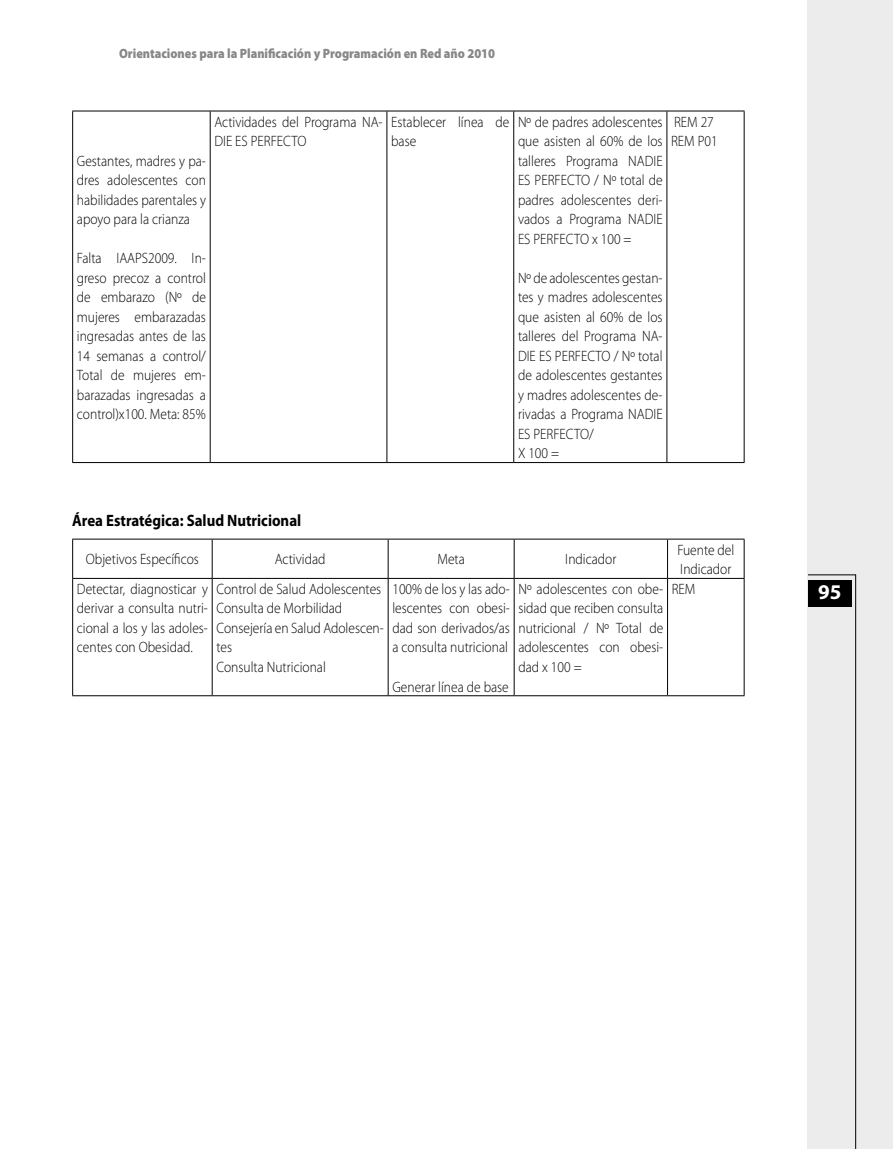
<style>
.page{position:relative;width:893px;height:1149px;background:#fff}
.page>*{position:absolute;margin:0;border:0;box-sizing:border-box;transform-origin:0 0}
.t1{font:700 21px "Myriad Pro";color:#fff}
.t2{font:700 16.5px "Myriad Pro";color:#000;scale:.9 1}
.t3{font:300 15px/19.5px "Myriad Pro";color:#000;text-align:justify;scale:.9 1}
.t4{font:900 13.5px "Myriad Pro";color:#868788;scale:.9 1}
</style>
<div class="page">
<div style="left:808px;top:0;width:85px;height:1148px;background:#ececec"></div>
<div style="left:808px;top:579px;width:43px;height:27px;background:#000"></div>
<hr style="left:808px;top:574px;width:48px;height:1px;background:#000">
<hr style="left:855px;top:574px;width:1px;height:574px;background:#000">
<hr style="left:72px;top:111px;width:138px;height:1px;background:#000">
<hr style="left:72px;top:111px;width:1px;height:351px;background:#000">
<hr style="left:210px;top:111px;width:177px;height:1px;background:#000">
<hr style="left:210px;top:111px;width:1px;height:351px;background:#000">
<hr style="left:387px;top:111px;width:127px;height:1px;background:#000">
<hr style="left:386px;top:111px;width:1px;height:351px;background:#000">
<hr style="left:514px;top:111px;width:153px;height:1px;background:#000">
<hr style="left:513px;top:111px;width:1px;height:351px;background:#000">
<hr style="left:667px;top:111px;width:77px;height:1px;background:#000">
<hr style="left:666px;top:111px;width:1px;height:351px;background:#000">
<hr style="left:744px;top:111px;width:1px;height:351px;background:#000">
<hr style="left:72px;top:462px;width:138px;height:1px;background:#000">
<hr style="left:667px;top:462px;width:77px;height:1px;background:#000">
<hr style="left:210px;top:462px;width:177px;height:1px;background:#000">
<hr style="left:387px;top:462px;width:127px;height:1px;background:#000">
<hr style="left:514px;top:462px;width:153px;height:1px;background:#000">
<hr style="left:72px;top:538px;width:140px;height:1px;background:#000">
<hr style="left:72px;top:539px;width:1px;height:39px;background:#000">
<hr style="left:212px;top:538px;width:176px;height:1px;background:#000">
<hr style="left:212px;top:539px;width:1px;height:39px;background:#000">
<hr style="left:388px;top:538px;width:126px;height:1px;background:#000">
<hr style="left:388px;top:539px;width:1px;height:39px;background:#000">
<hr style="left:514px;top:538px;width:154px;height:1px;background:#000">
<hr style="left:514px;top:539px;width:1px;height:39px;background:#000">
<hr style="left:668px;top:538px;width:76px;height:1px;background:#000">
<hr style="left:667px;top:539px;width:1px;height:39px;background:#000">
<hr style="left:744px;top:539px;width:1px;height:39px;background:#000">
<hr style="left:72px;top:578px;width:1px;height:117px;background:#000">
<hr style="left:212px;top:578px;width:1px;height:117px;background:#000">
<hr style="left:388px;top:578px;width:1px;height:117px;background:#000">
<hr style="left:514px;top:578px;width:1px;height:117px;background:#000">
<hr style="left:667px;top:578px;width:1px;height:117px;background:#000">
<hr style="left:744px;top:578px;width:1px;height:117px;background:#000">
<hr style="left:72px;top:578px;width:140px;height:1px;background:#000">
<hr style="left:212px;top:578px;width:176px;height:1px;background:#000">
<hr style="left:388px;top:578px;width:126px;height:1px;background:#000">
<hr style="left:514px;top:578px;width:154px;height:1px;background:#000">
<hr style="left:668px;top:578px;width:76px;height:1px;background:#000">
<hr style="left:72px;top:695px;width:140px;height:1px;background:#000">
<hr style="left:212px;top:695px;width:176px;height:1px;background:#000">
<hr style="left:388px;top:695px;width:126px;height:1px;background:#000">
<hr style="left:514px;top:695px;width:154px;height:1px;background:#000">
<hr style="left:668px;top:695px;width:76px;height:1px;background:#000">
<p class="t4" style="left:119px;top:44px;width:419px">Orientaciones para la Planificación y Programación en Red año 2010</p>
<p class="t3" style="left:77px;top:151px;width:145px">Gestantes, madres y pa&shy;dres adolescentes con habilidades parentales y apoyo para la crianza</p>
<p class="t3" style="left:77px;top:248px;width:145px">Falta IAAPS2009. In&shy;greso precoz a control de embarazo (Nº de mujeres embarazadas ingresadas antes de las 14 semanas a control/ Total de mujeres em&shy;barazadas ingresadas a control)x100. Meta: 85%</p>
<p class="t3" style="left:214px;top:112px;width:188px">Actividades del Programa NA-<br>DIE ES PERFECTO</p>
<p class="t3" style="left:391px;top:112px;width:133px">Establecer línea de base</p>
<p class="t3" style="left:518px;top:112px;width:162px">Nº de padres adolescentes que asisten al 60% de los talleres Programa NADIE ES PERFECTO / Nº total de padres adolescentes deri&shy;vados a Programa NADIE ES PERFECTO x 100 =</p>
<p class="t3" style="left:518px;top:268px;width:162px;text-align:left">Nº de adolescentes gestan&shy;tes y madres adolescentes que asisten al 60% de los talleres del Programa NA-<br>DIE ES PERFECTO / Nº total de adolescentes gestantes y madres adolescentes de&shy;rivadas a Programa NADIE<br>ES PERFECTO/<br>X 100 =</p>
<p class="t3" style="left:671px;top:112px;width:53px">REM 27<br>REM P01</p>
<p class="t2" style="left:72px;top:509px;width:256px">Área Estratégica: Salud Nutricional</p>
<p class="t3" style="left:86px;top:549px;width:127px">Objetivos Específicos</p>
<p class="t3" style="left:275px;top:549px;width:58px">Actividad</p>
<p class="t3" style="left:437px;top:549px;width:32px">Meta</p>
<p class="t3" style="left:565px;top:549px;width:58px">Indicador</p>
<p class="t3" style="left:677px;top:539px;width:65px">Fuente del<br>Indicador</p>
<p class="t3" style="left:77px;top:579px;width:147px">Detectar, diagnosticar y derivar a consulta nutri&shy;cional a los y las adoles&shy;centes con Obesidad.</p>
<p class="t3" style="left:216px;top:579px;width:188px;text-align:left">Control de Salud Adolescentes<br>Consulta de Morbilidad<br>Consejería en Salud Adolescen&shy;tes<br>Consulta Nutricional</p>
<p class="t3" style="left:392px;top:579px;width:132px">100% de los y las ado&shy;lescentes con obesi&shy;dad son derivados/as a consulta nutricional</p>
<p class="t3" style="left:392px;top:676px;width:131px">Generar línea de base</p>
<p class="t3" style="left:518px;top:579px;width:162px">Nº adolescentes con obe&shy;sidad que reciben consulta nutricional / Nº Total de adolescentes con obesi&shy;dad x 100 =</p>
<p class="t3" style="left:672px;top:579px;width:28px">REM</p>
<h1 class="t1" style="left:818px;top:578px;width:25px">95</h1>
</div>
